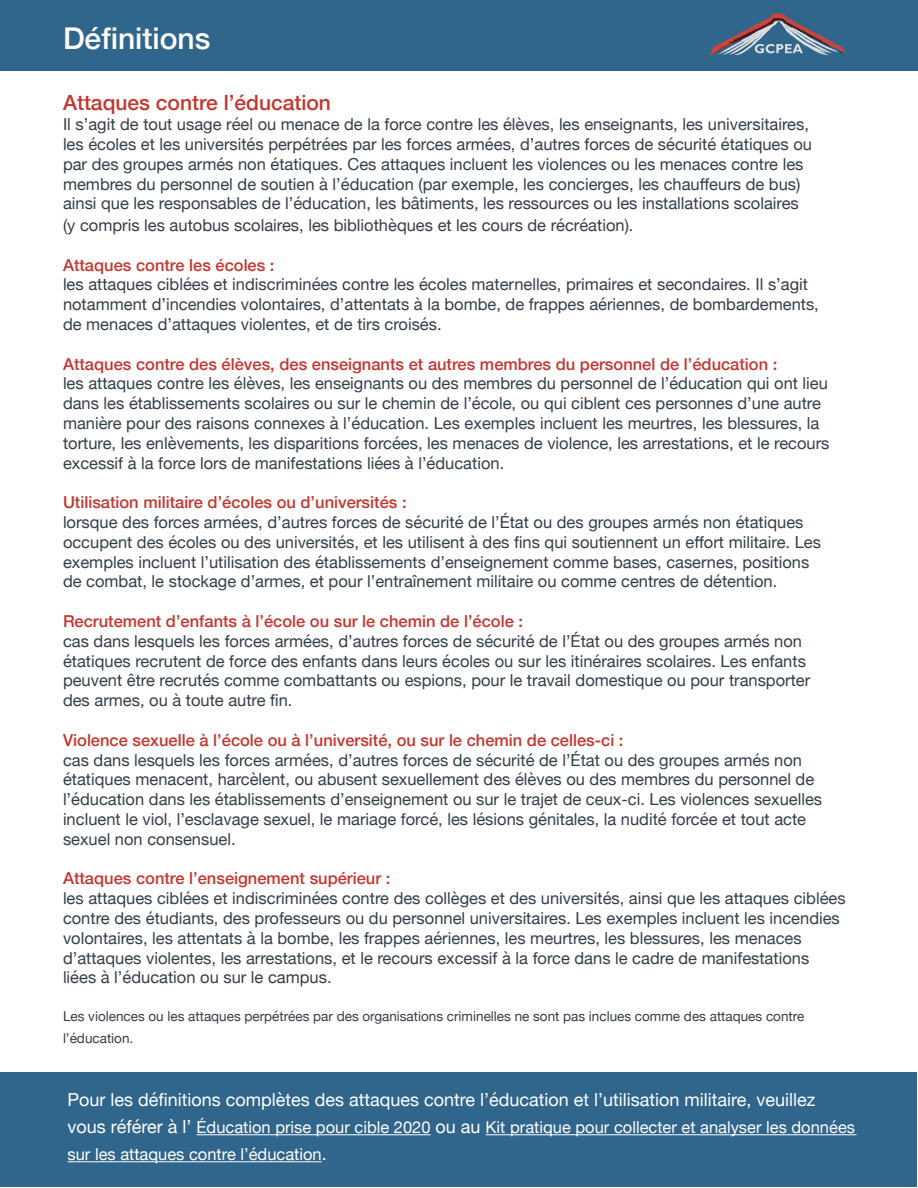
<style>
.page{position:relative;width:918px;height:1188px;background:#fff}
.page>*{position:absolute;margin:0;border:0;box-sizing:border-box;transform-origin:0 0}
.t1{font:500 30px "Helvetica Neue";color:#fefefe}
.t2{font:500 21px "Helvetica Neue";color:#c4372f}
.t3{font:18px "Helvetica Neue";color:#fff}
.t4{font:16.5px/19.8px "Helvetica Neue";color:#333e4a}
.t5{font:500 16.5px "Helvetica Neue";color:#c4372f}
.t6{font:16.5px/27px "Helvetica Neue";color:#fff}
.t7{font:13.5px/21.6px "Helvetica Neue";color:#353d47}
.s1{font-size:18px}
</style>
<div class="page">
<div style="left:1px;top:1072px;width:916px;height:115px;background:#30658c"></div>
<hr style="left:197px;top:1134px;width:234px;height:1px;background:#fff">
<hr style="left:486px;top:1134px;width:370px;height:1px;background:#fff">
<hr style="left:68px;top:1161px;width:254px;height:1px;background:#fff">
<div style="left:1px;top:0;width:917px;height:71px;background:#30658c"></div>
<svg style="left:709px;top:13px;width:137px;height:43px"></svg>
<h1 class="t1" style="left:63px;top:14px;width:149px">Définitions</h1>
<h1 class="t1" style="left:108px;top:14px;width:149px">Definitions</h1>
<p class="t2" style="left:63px;top:86px;width:270px">Attaques contre l’éducation</p>
<p class="t4" style="left:63px;top:115px;width:751px">Il s’agit de tout usage réel ou menace de la force contre les élèves, les enseignants, les universitaires, les écoles et les universités perpétrées par les forces armées, d’autres forces de sécurité étatiques ou par des groupes armés non étatiques. Ces attaques incluent les violences ou les menaces contre les membres du personnel de soutien à l’éducation (par exemple, les concierges, les chauffeurs de bus) ainsi que les responsables de l’éducation, les bâtiments, les ressources ou les installations scolaires</p>
<p class="t4" style="left:63px;top:216px;width:572px">(y compris les autobus scolaires, les bibliothèques et les cours de récréation).</p>
<p class="t5" style="left:63px;top:252px;width:213px">Attaques contre les écoles :</p>
<p class="t4" style="left:63px;top:276px;width:757px">les attaques ciblées et indiscriminées contre les écoles maternelles, primaires et secondaires. Il s’agit notamment d’incendies volontaires, d’attentats à la bombe, de frappes aériennes, de bombardements, de menaces d’attaques violentes, et de tirs croisés.</p>
<p class="t5" style="left:63px;top:351px;width:716px">Attaques contre des élèves, des enseignants et autres membres du personnel de l’éducation :</p>
<p class="t4" style="left:63px;top:375px;width:768px">les attaques contre les élèves, les enseignants ou des membres du personnel de l’éducation qui ont lieu dans les établissements scolaires ou sur le chemin de l’école, ou qui ciblent ces personnes d’une autre manière pour des raisons connexes à l’éducation. Les exemples incluent les meurtres, les blessures, la torture, les enlèvements, les disparitions forcées, les menaces de violence, les arrestations, et le recours excessif à la force lors de manifestations liées à l’éducation.</p>
<p class="t5" style="left:63px;top:489px;width:345px">Utilisation militaire d’écoles ou d’universités :</p>
<p class="t4" style="left:63px;top:513px;width:760px">lorsque des forces armées, d’autres forces de sécurité de l’État ou des groupes armés non étatiques occupent des écoles ou des universités, et les utilisent à des fins qui soutiennent un effort militaire. Les exemples incluent l’utilisation des établissements d’enseignement comme bases, casernes, positions de combat, le stockage d’armes, et pour l’entraînement militaire ou comme centres de détention.</p>
<p class="t5" style="left:63px;top:608px;width:462px">Recrutement d’enfants à l’école ou sur le chemin de l’école :</p>
<p class="t4" style="left:63px;top:632px;width:749px">cas dans lesquels les forces armées, d’autres forces de sécurité de l’État ou des groupes armés non étatiques recrutent de force des enfants dans leurs écoles ou sur les itinéraires scolaires. Les enfants peuvent être recrutés comme combattants ou espions, pour le travail domestique ou pour transporter des armes, ou à toute autre fin.</p>
<p class="t5" style="left:63px;top:727px;width:562px">Violence sexuelle à l’école ou à l’université, ou sur le chemin de celles-ci :</p>
<p class="t4" style="left:63px;top:751px;width:761px">cas dans lesquels les forces armées, d’autres forces de sécurité de l’État ou des groupes armés non étatiques menacent, harcèlent, ou abusent sexuellement des élèves ou des membres du personnel de l’éducation dans les établissements d’enseignement ou sur le trajet de ceux-ci. Les violences sexuelles incluent le viol, l’esclavage sexuel, le mariage forcé, les lésions génitales, la nudité forcée et tout acte sexuel non consensuel.</p>
<p class="t5" style="left:63px;top:865px;width:329px">Attaques contre l’enseignement supérieur :</p>
<p class="t4" style="left:63px;top:889px;width:784px">les attaques ciblées et indiscriminées contre des collèges et des universités, ainsi que les attaques ciblées contre des étudiants, des professeurs ou du personnel universitaires. Les exemples incluent les incendies volontaires, les attentats à la bombe, les frappes aériennes, les meurtres, les blessures, les menaces d’attaques violentes, les arrestations, et le recours excessif à la force dans le cadre de manifestations liées à l’éducation ou sur le campus.</p>
<p class="t7" style="left:63px;top:1006px;width:743px">Les violences ou les attaques perpétrées par des organisations criminelles ne sont pas inclues comme des attaques contre l’éducation.</p>
<p class="t3" style="left:68px;top:1087px;width:750px">Pour les définitions complètes des attaques contre l’éducation et l’utilisation militaire, veuillez</p>
<p class="t6" style="left:68px;top:1115px;width:789px"><span class="s1">vous référer à l’</span> Éducation prise pour cible 2020 <span class="s1">ou au</span> Kit pratique pour collecter et analyser les données sur les attaques contre l’éducation<span class="s1">.</span></p>
</div>
